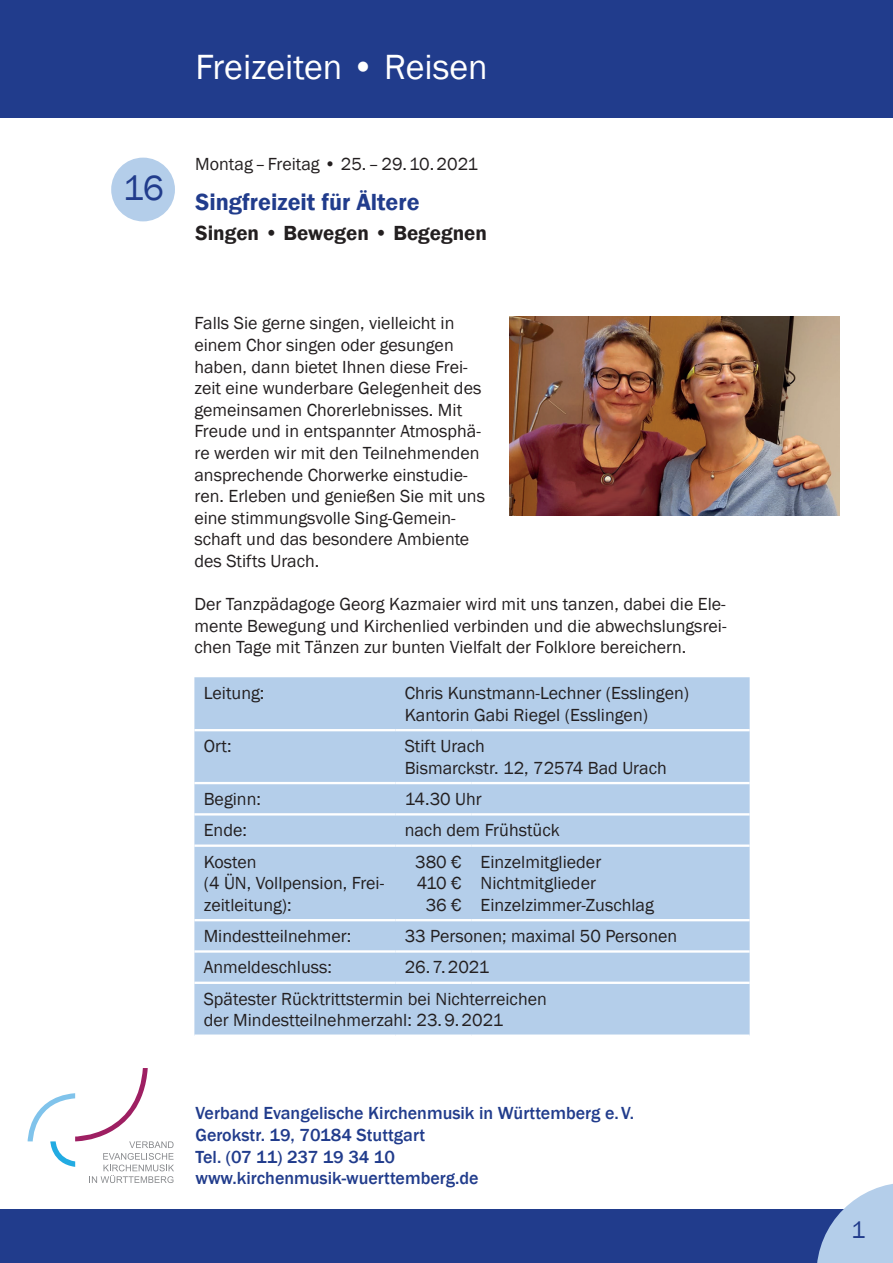
<style>
.page{position:relative;width:893px;height:1263px;background:#fff}
.page>*{position:absolute;margin:0;border:0;box-sizing:border-box;transform-origin:0 0}
.VB_Overhead{font:36px "Franklin Gothic";color:#fff}
.Knubbelzahl{font:36px "Franklin Gothic";color:#213c8c}
.t1{font:24.3px "Franklin Gothic";color:#213c8c}
.VB_Headline{font:600 24px "Franklin Gothic";color:#213c8c}
.VB_Subhead{font:600 21px "Franklin Gothic";color:#231f20}
.VB_Text{font:18px/21.6px "Franklin Gothic";color:#231f20}
.t2{font:500 18px/21.6px "Franklin Gothic";color:#213c8c}
</style>
<div class="page">
<div style="left:0;top:0;width:893px;height:118px;background:#213c8c"></div>
<svg style="left:28px;top:1068px;width:146px;height:115px"></svg>
<div style="left:113px;top:159px;width:60px;height:61px;background:#b4ceea;border-radius:50%"></div>
<div style="left:111px;top:158px;width:64px;height:63px;border:3px solid #b4ceea;border-radius:50%"></div>
<div style="left:0;top:1209px;width:893px;height:54px;background:#213c8c"></div>
<div style="left:194px;top:677px;width:556px;height:357px;background:#b4ceea"></div>
<hr style="left:194px;top:729px;width:201px;height:2px;background:#fff">
<hr style="left:395px;top:729px;width:76px;height:2px;background:#fff">
<hr style="left:471px;top:729px;width:279px;height:2px;background:#fff">
<hr style="left:194px;top:782px;width:201px;height:2px;background:#fff">
<hr style="left:395px;top:782px;width:76px;height:2px;background:#fff">
<hr style="left:471px;top:782px;width:279px;height:2px;background:#fff">
<hr style="left:194px;top:813px;width:201px;height:2px;background:#fff">
<hr style="left:395px;top:813px;width:76px;height:2px;background:#fff">
<hr style="left:471px;top:813px;width:279px;height:2px;background:#fff">
<hr style="left:194px;top:844px;width:201px;height:3px;background:#fff">
<hr style="left:395px;top:844px;width:76px;height:3px;background:#fff">
<hr style="left:471px;top:844px;width:279px;height:3px;background:#fff">
<hr style="left:194px;top:919px;width:201px;height:2px;background:#fff">
<hr style="left:395px;top:919px;width:76px;height:2px;background:#fff">
<hr style="left:471px;top:919px;width:279px;height:2px;background:#fff">
<hr style="left:194px;top:950px;width:201px;height:3px;background:#fff">
<hr style="left:395px;top:950px;width:76px;height:3px;background:#fff">
<hr style="left:471px;top:950px;width:279px;height:3px;background:#fff">
<hr style="left:194px;top:981px;width:201px;height:3px;background:#fff">
<hr style="left:395px;top:981px;width:76px;height:3px;background:#fff">
<hr style="left:471px;top:981px;width:279px;height:3px;background:#fff">
<svg style="left:817px;top:1184px;width:76px;height:79px"></svg>
<img style="left:510px;top:317px;width:329px;height:199px">
<p class="Knubbelzahl" style="left:123px;top:166px;width:42px">16</p>
<p class="VB_Overhead" style="left:195px;top:45px;width:294px">Freizeiten • Reisen</p>
<p class="VB_Text" style="left:195px;top:154px;width:284px">Montag–Freitag • 25.–29.10.2021</p>
<p class="VB_Headline" style="left:195px;top:187px;width:226px">Singfreizeit für Ältere</p>
<p class="VB_Subhead" style="left:195px;top:220px;width:293px">Singen • Bewegen • Begegnen</p>
<p class="VB_Text" style="left:194px;top:313px;width:292px">Falls Sie gerne singen, vielleicht in einem Chor singen oder gesungen haben, dann bietet Ihnen diese Frei&shy;zeit eine wunderbare Gelegenheit des gemeinsamen Chorerlebnisses. Mit Freude und in entspannter Atmosphä&shy;re werden wir mit den Teilnehmenden ansprechende Chorwerke einstudie&shy;ren. Erleben und genießen Sie mit uns eine stimmungsvolle Sing-Gemein&shy;schaft und das besondere Ambiente des Stifts Urach.</p>
<p class="VB_Text" style="left:194px;top:594px;width:534px;text-align:justify">Der Tanzpädagoge Georg Kazmaier wird mit uns tanzen, dabei die Ele&shy;mente Bewegung und Kirchenlied verbinden und die abwechslungsrei&shy;chen Tage mit Tänzen zur bunten Vielfalt der Folklore bereichern.</p>
<p class="VB_Text" style="left:204px;top:683px;width:62px">Leitung:</p>
<p class="VB_Text" style="left:405px;top:683px;width:286px">Chris Kunstmann-Lechner (Esslingen)</p>
<p class="VB_Text" style="left:405px;top:704px;width:245px">Kantorin Gabi Riegel (Esslingen)</p>
<p class="VB_Text" style="left:204px;top:736px;width:29px">Ort:</p>
<p class="VB_Text" style="left:405px;top:736px;width:82px">Stift Urach</p>
<p class="VB_Text" style="left:405px;top:757px;width:264px">Bismarckstr. 12, 72574 Bad Urach</p>
<p class="VB_Text" style="left:204px;top:789px;width:59px">Beginn:</p>
<p class="VB_Text" style="left:405px;top:789px;width:79px">14.30 Uhr</p>
<p class="VB_Text" style="left:204px;top:820px;width:45px">Ende:</p>
<p class="VB_Text" style="left:405px;top:820px;width:157px">nach dem Frühstück</p>
<p class="VB_Text" style="left:204px;top:851px;width:182px">Kosten<br>(4 ÜN, Vollpension, Frei&shy;zeitleitung):</p>
<p class="VB_Text" style="left:415px;top:851px;width:48px">380 €</p>
<p class="VB_Text" style="left:481px;top:851px;width:122px">Einzelmitglieder</p>
<p class="VB_Text" style="left:481px;top:873px;width:117px">Nichtmitglieder</p>
<p class="VB_Text" style="left:481px;top:894px;width:175px">Einzelzimmer-Zuschlag</p>
<p class="VB_Text" style="left:417px;top:873px;width:46px">410 €</p>
<p class="VB_Text" style="left:426px;top:894px;width:38px">36 €</p>
<p class="VB_Text" style="left:204px;top:926px;width:149px">Mindestteilnehmer:</p>
<p class="VB_Text" style="left:405px;top:926px;width:274px">33 Personen; maximal 50 Personen</p>
<p class="VB_Text" style="left:204px;top:957px;width:130px">Anmeldeschluss:</p>
<p class="VB_Text" style="left:405px;top:957px;width:86px">26.7.2021</p>
<p class="VB_Text" style="left:204px;top:988px;width:345px">Spätester Rücktrittstermin bei Nichterreichen der Mindestteilnehmerzahl: 23.9.2021</p>
<p class="t2" style="left:195px;top:1103px;width:440px">Verband Evangelische Kirchenmusik in Württemberg e.V.<br>Gerokstr. 19, 70184 Stuttgart<br>Tel. (07 11) 237 19 34 10 www.kirchenmusik-wuerttemberg.de</p>
<p class="t1" style="left:851px;top:1215px;width:16px">1</p>
</div>
